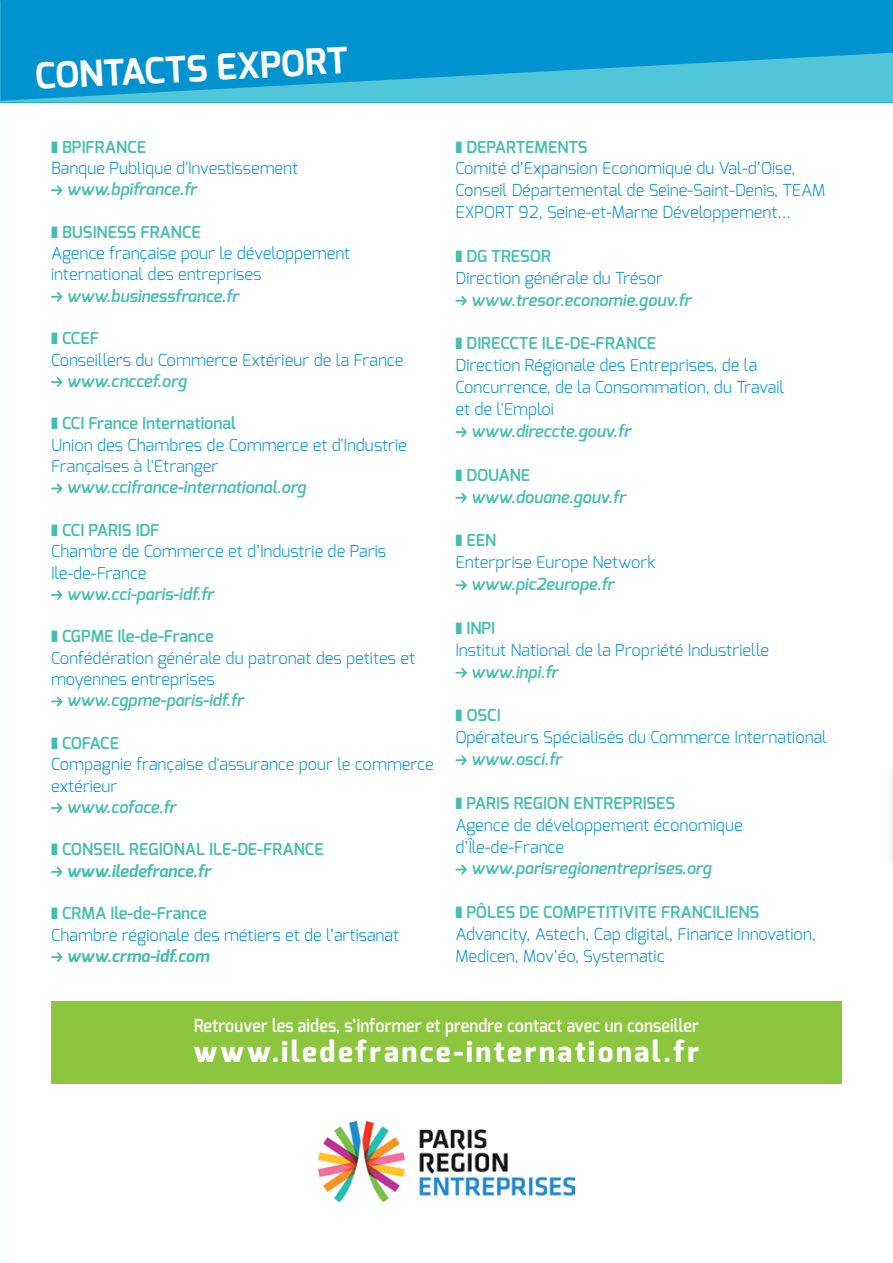
<style>
.page{position:relative;width:893px;height:1263px;background:#fff}
.page>*{position:absolute;margin:0;border:0;box-sizing:border-box;transform-origin:0 0}
.t1{font:700 36px "Exo";color:#fff}
.t2{font:800 28.5px "Exo";letter-spacing:.09em;color:#fff}
.t3{font:600 18px "Exo";letter-spacing:.01em;color:#fff;scale:.9 1}
.t4{font:300 16.5px/21.9px "Exo";color:#0093d0}
.t5{font:italic 600 16.5px "Exo";color:#45bfad}
.t6{font:600 16.5px "Exo";color:#45bfad}
.t7{font:italic 700 16.5px "Exo";color:#45bfad}
.t8{font:italic 600 16.5px "Exo";letter-spacing:-.02em;color:#45bfad}
</style>
<div class="page">
<div style="left:0;top:0;width:893px;height:103px;background:#0093d0"></div>
<svg style="left:0;top:53px;width:893px;height:50px"></svg>
<svg style="left:51px;top:185px;width:12px;height:10px"></svg>
<svg style="left:51px;top:292px;width:12px;height:10px"></svg>
<svg style="left:51px;top:377px;width:12px;height:10px"></svg>
<svg style="left:51px;top:483px;width:12px;height:10px"></svg>
<svg style="left:51px;top:590px;width:12px;height:10px"></svg>
<svg style="left:51px;top:696px;width:12px;height:10px"></svg>
<svg style="left:51px;top:803px;width:12px;height:10px"></svg>
<svg style="left:51px;top:867px;width:12px;height:10px"></svg>
<svg style="left:51px;top:952px;width:12px;height:10px"></svg>
<svg style="left:455px;top:296px;width:12px;height:10px"></svg>
<svg style="left:455px;top:427px;width:12px;height:10px"></svg>
<svg style="left:455px;top:493px;width:12px;height:10px"></svg>
<svg style="left:455px;top:580px;width:12px;height:10px"></svg>
<svg style="left:455px;top:668px;width:12px;height:10px"></svg>
<svg style="left:455px;top:755px;width:12px;height:10px"></svg>
<svg style="left:455px;top:864px;width:12px;height:10px"></svg>
<img style="left:319px;top:1121px;width:255px;height:81px">
<div style="left:51px;top:1001px;width:791px;height:82px;background:#8bc63e"></div>
<h1 class="t1" style="left:34px;top:53px;width:315px;rotate:-3deg">CONTACTS EXPORT</h1>
<p class="t6" style="left:62px;top:136px;width:86px">BPIFRANCE</p>
<p class="t4" style="left:51px;top:157px;width:249px">Banque Publique d'Investissement</p>
<p class="t5" style="left:67px;top:179px;width:132px">www.bpifrance.fr</p>
<p class="t6" style="left:62px;top:221px;width:140px">BUSINESS FRANCE</p>
<p class="t4" style="left:51px;top:242px;width:301px;line-height:21.3px">Agence française pour le développement international des entreprises</p>
<p class="t5" style="left:67px;top:285px;width:174px">www.businessfrance.fr</p>
<p class="t6" style="left:62px;top:328px;width:39px">CCEF</p>
<p class="t4" style="left:51px;top:349px;width:354px">Conseillers du Commerce Extérieur de la France</p>
<p class="t5" style="left:67px;top:370px;width:121px">www.cnccef.org</p>
<p class="t6" style="left:62px;top:413px;width:176px">CCI France International</p>
<p class="t4" style="left:51px;top:434px;width:357px;line-height:21.3px">Union des Chambres de Commerce et d'Industrie<br>Françaises à l'Etranger</p>
<p class="t5" style="left:67px;top:477px;width:241px">www.ccifrance-international.org</p>
<p class="t6" style="left:62px;top:519px;width:99px">CCI PARIS IDF</p>
<p class="t4" style="left:51px;top:541px;width:337px;line-height:21.3px">Chambre de Commerce et d’Industrie de Paris<br>Ile-de-France</p>
<p class="t5" style="left:67px;top:583px;width:149px">www.cci-paris-idf.fr</p>
<p class="t6" style="left:62px;top:626px;width:153px">CGPME Ile-de-France</p>
<p class="t4" style="left:51px;top:647px;width:366px;line-height:21.3px">Confédération générale du patronat des petites et moyennes entreprises</p>
<p class="t5" style="left:67px;top:690px;width:178px">www.cgpme-paris-idf.fr</p>
<p class="t6" style="left:62px;top:732px;width:59px">COFACE</p>
<p class="t4" style="left:51px;top:754px;width:384px;line-height:21.3px">Compagnie française d'assurance pour le commerce extérieur</p>
<p class="t8" style="left:67px;top:796px;width:111px">www.coface.fr</p>
<p class="t6" style="left:62px;top:839px;width:263px">CONSEIL REGIONAL ILE-DE-FRANCE</p>
<p class="t7" style="left:67px;top:860px;width:146px">www.iledefrance.fr</p>
<p class="t6" style="left:62px;top:903px;width:146px">CRMA Ile-de-France</p>
<p class="t4" style="left:51px;top:924px;width:350px">Chambre régionale des métiers et de l’artisanat</p>
<p class="t7" style="left:67px;top:945px;width:144px">www.crma-idf.com</p>
<p class="t6" style="left:466px;top:136px;width:122px">DEPARTEMENTS</p>
<p class="t4" style="left:455px;top:158px;width:371px">Comité d’Expansion Economique du Val-d’Oise,<br>Conseil Départemental de Seine-Saint-Denis, TEAM<br>EXPORT 92, Seine-et-Marne Développement…</p>
<p class="t6" style="left:466px;top:245px;width:86px">DG TRESOR</p>
<p class="t4" style="left:455px;top:267px;width:209px">Direction générale du Trésor</p>
<p class="t5" style="left:471px;top:289px;width:221px">www.tresor.economie.gouv.fr</p>
<p class="t6" style="left:466px;top:333px;width:191px">DIRECCTE ILE-DE-FRANCE</p>
<p class="t4" style="left:455px;top:354px;width:330px">Direction Régionale des Entreprises, de la<br>Concurrence, de la Consommation, du Travail et de l'Emploi</p>
<p class="t5" style="left:471px;top:420px;width:161px">www.direccte.gouv.fr</p>
<p class="t6" style="left:466px;top:464px;width:65px">DOUANE</p>
<p class="t5" style="left:471px;top:486px;width:156px">www.douane.gouv.fr</p>
<p class="t6" style="left:466px;top:530px;width:31px">EEN</p>
<p class="t4" style="left:455px;top:551px;width:202px">Enterprise Europe Network</p>
<p class="t5" style="left:471px;top:574px;width:144px">www.pic2europe.fr</p>
<p class="t6" style="left:466px;top:617px;width:30px">INPI</p>
<p class="t4" style="left:455px;top:639px;width:315px">Institut National de la Propriété Industrielle</p>
<p class="t5" style="left:471px;top:661px;width:88px">www.inpi.fr</p>
<p class="t6" style="left:466px;top:705px;width:36px">OSCI</p>
<p class="t4" style="left:455px;top:726px;width:373px">Opérateurs Spécialisés du Commerce International</p>
<p class="t5" style="left:471px;top:748px;width:92px">www.osci.fr</p>
<p class="t6" style="left:466px;top:792px;width:210px">PARIS REGION ENTREPRISES</p>
<p class="t4" style="left:455px;top:814px;width:289px">Agence de développement économique d’Île-de-France</p>
<p class="t5" style="left:471px;top:858px;width:242px">www.parisregionentreprises.org</p>
<p class="t6" style="left:466px;top:902px;width:294px">PÔLES DE COMPETITIVITE FRANCILIENS</p>
<p class="t4" style="left:455px;top:923px;width:362px">Advancity, Astech, Cap digital, Finance Innovation,<br>Medicen, Mov’éo, Systematic</p>
<p class="t3" style="left:194px;top:1013px;width:562px">Retrouver les aides, s’informer et prendre contact avec un conseiller</p>
<h2 class="t2" style="left:194px;top:1033px;width:507px">www.iledefrance-international.fr</h2>
</div>
